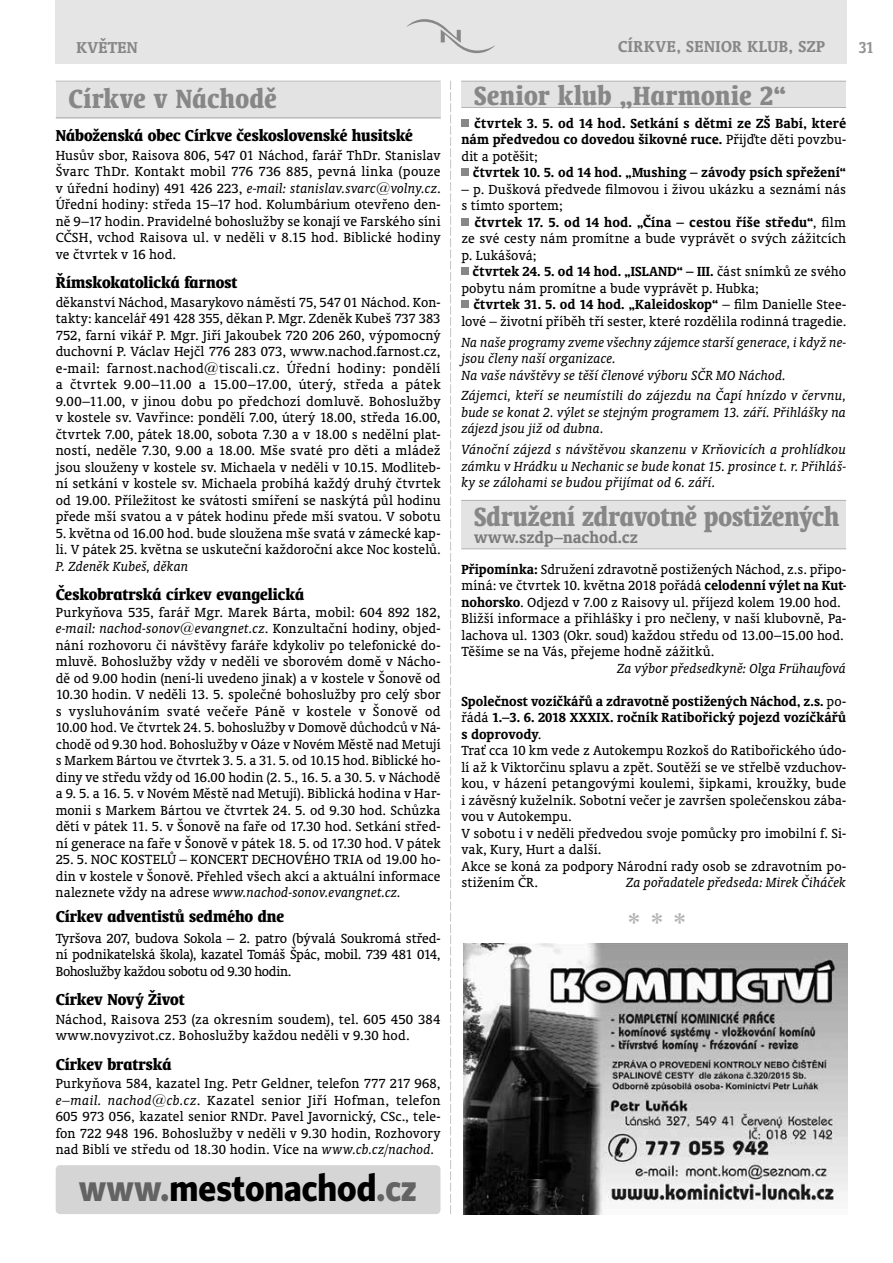
<style>
.page{position:relative;width:893px;height:1263px;background:#fff}
.page>*{position:absolute;margin:0;border:0;box-sizing:border-box;transform-origin:0 0}
.t1{font:700 36.75px "Oranda AT";color:#b3b2b2}
.t2{font:700 36px "CP";color:#000;scale:.9 1}
.t3{font:700 condensed 30px "Oranda AT";letter-spacing:.005em;color:#878787;scale:.95 1}
.t4{font:700 condensed 18px "Oranda AT";color:#000}
.t5{font:700 18px "Oranda AT";letter-spacing:.03em;color:#878787}
.t6{font:700 18px "Oranda AT";color:#7c7b7b}
.t7{font:700 18px "Oranda AT";color:#929292;scale:.9 1}
.t8{font:15px/16.5px "Oranda AT";letter-spacing:.005em;color:#000;text-align:justify}
.t9{font:italic 15px/16.5px "Oranda AT";letter-spacing:.005em;color:#000;text-align:justify}
.t10{font:700 15px/16.5px "Oranda AT";letter-spacing:.005em;color:#000;text-align:justify}
.s1{font-style:italic}
.s2{font-weight:400}
.s3{font-weight:700}
.s4{color:#646363}
</style>
<div class="page">
<div style="left:55px;top:0;width:792px;height:64px;background:#e5e5e5"></div>
<svg style="left:406px;top:19px;width:89px;height:34px"></svg>
<div style="left:56px;top:82px;width:385px;height:36px;background:#e3e3e3"></div>
<hr style="left:56px;top:117px;width:385px;height:1px;background:#b3b2b2">
<hr style="left:56px;top:81px;width:385px;height:1px;background:#b3b2b2">
<svg style="left:450px;top:81px;width:1px;height:1133px"></svg>
<div style="left:461px;top:501px;width:385px;height:48px;background:#e3e3e3"></div>
<hr style="left:461px;top:548px;width:385px;height:1px;background:#b3b2b2">
<hr style="left:461px;top:500px;width:385px;height:1px;background:#b3b2b2">
<div style="left:461px;top:82px;width:385px;height:26px;background:#e3e3e3"></div>
<hr style="left:461px;top:107px;width:385px;height:1px;background:#b3b2b2">
<hr style="left:461px;top:81px;width:385px;height:1px;background:#b3b2b2">
<img style="left:463px;top:943px;width:385px;height:271px">
<div style="left:56px;top:1165px;width:384px;height:49px;background:#d5d5d5;border-radius:4px"></div>
<div style="left:461px;top:119px;width:8px;height:8px;background:#878787"></div>
<div style="left:461px;top:168px;width:8px;height:8px;background:#878787"></div>
<div style="left:461px;top:218px;width:8px;height:8px;background:#878787"></div>
<div style="left:461px;top:267px;width:8px;height:8px;background:#878787"></div>
<div style="left:461px;top:300px;width:8px;height:8px;background:#878787"></div>
<p class="t5" style="left:77px;top:37px;width:63px">KVĚTEN</p>
<p class="t5" style="left:618px;top:36px;width:208px">CÍRKVE, SENIOR KLUB, SZP</p>
<p class="t7" style="left:859px;top:37px;width:18px">31</p>
<h3 class="t3" style="left:69px;top:81px;width:221px">Církve v Náchodě</h3>
<p class="t4" style="left:56px;top:125px;width:359px">Náboženská obec Církve československé husitské</p>
<p class="t8" style="left:56px;top:147px;width:386px">Husův sbor, Raisova 806, 547 01 Náchod, farář ThDr. Stanislav Švarc ThDr. Kontakt mobil 776 736 885, pevná linka (pouze v úřední hodiny) 491 426 223, <span class="s1">e-mail: stanislav.svarc@volny.cz</span>.<br>Úřední hodiny: středa 15–17 hod. Kolumbárium otevřeno den&shy;ně 9–17 hodin. Pravidelné bohoslužby se konají ve Farského síni CČSH, vchod Raisova ul. v neděli v 8.15 hod. Biblické hodiny ve čtvrtek v 16 hod.</p>
<p class="t4" style="left:56px;top:272px;width:183px">Římskokatolická farnost</p>
<p class="t8" style="left:56px;top:294px;width:386px">děkanství Náchod, Masarykovo náměstí 75, 547 01 Náchod. Kon&shy;takty: kancelář 491 428 355, děkan P. Mgr. Zdeněk Kubeš 737 383<br>752, farní vikář P. Mgr. Jiří Jakoubek 720 206 260, výpomocný duchovní P. Václav Hejčl 776 283 073, www.nachod.farnost.cz, e-mail: farnost.nachod@tiscali.cz. Úřední hodiny: pondělí a čtvrtek 9.00–11.00 a 15.00–17.00, úterý, středa a pátek 9.00–11.00, v jinou dobu po předchozí domluvě. Bohoslužby v kostele sv. Vavřince: pondělí 7.00, úterý 18.00, středa 16.00, čtvrtek 7.00, pátek 18.00, sobota 7.30 a v 18.00 s nedělní plat&shy;ností, neděle 7.30, 9.00 a 18.00. Mše svaté pro děti a mládež jsou slouženy v kostele sv. Michaela v neděli v 10.15. Modliteb&shy;ní setkání v kostele sv. Michaela probíhá každý druhý čtvrtek od 19.00. Příležitost ke svátosti smíření se naskýtá půl hodinu přede mší svatou a v pátek hodinu přede mší svatou. V sobotu</p>
<p class="t8" style="left:56px;top:525px;width:386px">5. května od 16.00 hod. bude sloužena mše svatá v zámecké kap&shy;li. V pátek 25. května se uskuteční každoroční akce Noc kostelů.</p>
<p class="t9" style="left:56px;top:558px;width:134px">P. Zdeněk Kubeš, děkan</p>
<p class="t4" style="left:56px;top:584px;width:250px">Českobratrská církev evangelická</p>
<p class="t8" style="left:56px;top:603px;width:386px">Purkyňova 535, farář Mgr. Marek Bárta, mobil: 604 892 182, <span class="s1">e-mail: nachod-sonov@evangnet.cz</span>. Konzultační hodiny, objed&shy;nání rozhovoru či návštěvy faráře kdykoliv po telefonické do&shy;mluvě. Bohoslužby vždy v neděli ve sborovém domě v Nácho&shy;dě od 9.00 hodin (není-li uvedeno jinak) a v kostele v Šonově od 10.30 hodin. V neděli 13. 5. společné bohoslužby pro celý sbor s vysluhováním svaté večeře Páně v kostele v Šonově od 10.00 hod. Ve čtvrtek 24. 5. bohoslužby v Domově důchodců v Ná&shy;chodě od 9.30 hod. Bohoslužby v Oáze v Novém Městě nad Metují s Markem Bártou ve čtvrtek 3. 5. a 31. 5. od 10.15 hod. Biblické ho&shy;diny ve středu vždy od 16.00 hodin (2. 5., 16. 5. a 30. 5. v Náchodě a 9. 5. a 16. 5. v Novém Městě nad Metují). Biblická hodina v Har&shy;monii s Markem Bártou ve čtvrtek 24. 5. od 9.30 hod. Schůzka dětí v pátek 11. 5. v Šonově na faře od 17.30 hod. Setkání střed&shy;ní generace na faře v Šonově v pátek 18. 5. od 17.30 hod. V pátek</p>
<p class="t8" style="left:56px;top:851px;width:386px">25. 5. NOC KOSTELŮ – KONCERT DECHOVÉHO TRIA od 19.00 ho&shy;din v kostele v Šonově. Přehled všech akcí a aktuální informace naleznete vždy na adrese <span class="s1">www.nachod-sonov.evangnet.cz.</span></p>
<p class="t4" style="left:56px;top:906px;width:230px">Církev adventistů sedmého dne</p>
<p class="t8" style="left:56px;top:930px;width:386px">Tyršova 207, budova Sokola – 2. patro (bývalá Soukromá střed&shy;ní podnikatelská škola), kazatel Tomáš Špác, mobil. 739 481 014, Bohoslužby každou sobotu od 9.30 hodin.</p>
<p class="t4" style="left:56px;top:989px;width:130px">Církev Nový Život</p>
<p class="t8" style="left:56px;top:1011px;width:386px">Náchod, Raisova 253 (za okresním soudem), tel. 605 450 384 www.novyzivot.cz. Bohoslužby každou neděli v 9.30 hod.</p>
<p class="t4" style="left:56px;top:1053px;width:117px">Církev bratrská</p>
<p class="t8" style="left:56px;top:1075px;width:386px">Purkyňova 584, kazatel Ing. Petr Geldner, telefon 777 217 968, <span class="s1">e–mail. nachod@cb.cz</span>. Kazatel senior Jiří Hofman, telefon 605 973 056, kazatel senior RNDr. Pavel Javornický, CSc., tele&shy;fon 722 948 196. Bohoslužby v neděli v 9.30 hodin, Rozhovory nad Biblí ve středu od 18.30 hodin. Více na <span class="s1">www.cb.cz/nachod.</span></p>
<h3 class="t3" style="left:474px;top:78px;width:330px">Senior klub „Harmonie 2“</h3>
<p class="t10" style="left:461px;top:114px;width:386px;text-indent:13px">čtvrtek 3. 5. od 14 hod. Setkání s dětmi ze ZŠ Babí, které nám předvedou co dovedou šikovné ruce. <span class="s2">Přijďte děti povzbu&shy;dit a potěšit;</span></p>
<p class="t10" style="left:473px;top:164px;width:375px">čtvrtek 10. 5. od 14 hod. „Mushing – závody psích spřežení“</p>
<p class="t8" style="left:461px;top:181px;width:386px">– p. Dušková předvede filmovou i živou ukázku a seznámí nás s tímto sportem;</p>
<p class="t8" style="left:461px;top:214px;width:386px;text-indent:13px"><span class="s3">čtvrtek 17. 5. od 14 hod. „Čína – cestou říše středu“</span>, film ze své cesty nám promítne a bude vyprávět o svých zážitcích p. Lukášová;</p>
<p class="t8" style="left:461px;top:263px;width:386px;text-indent:11px"><span class="s3">čtvrtek 24. 5. od 14 hod. „ISLAND“ – III.</span> část snímků ze svého pobytu nám promítne a bude vyprávět p. Hubka;</p>
<p class="t8" style="left:461px;top:296px;width:386px;text-align:right"><span class="s3">čtvrtek 31. 5. od 14 hod. „Kaleidoskop“</span> – film Danielle Stee&shy;lové – životní příběh tří sester, které rozdělila rodinná tragedie.</p>
<p class="t9" style="left:461px;top:333px;width:386px;text-align:left">Na naše programy zveme všechny zájemce starší generace, i když ne&shy;jsou členy naší organizace.<br>Na vaše návštěvy se těší členové výboru SČR MO Náchod.</p>
<p class="t9" style="left:461px;top:387px;width:386px">Zájemci, kteří se neumístili do zájezdu na Čapí hnízdo v červnu, bude se konat 2. výlet se stejným programem 13. září. Přihlášky na zájezd jsou již od dubna.</p>
<p class="t9" style="left:461px;top:441px;width:386px">Vánoční zájezd s návštěvou skanzenu v Krňovicích a prohlídkou zámku v Hrádku u Nechanic se bude konat 15. prosince t. r. Přihláš&shy;ky se zálohami se budou přijímat od 6. září.</p>
<h3 class="t3" style="left:474px;top:499px;width:386px">Sdružení zdravotně postižených</h3>
<p class="t6" style="left:474px;top:526px;width:165px">www.szdp–nachod.cz</p>
<p class="t8" style="left:461px;top:561px;width:386px;text-align:left"><span class="s3">Připomínka:</span> Sdružení zdravotně postižených Náchod, z.s. připo&shy;míná: ve čtvrtek 10. května 2018 pořádá <span class="s3">celodenní výlet na Kut&shy;nohorsko</span>. Odjezd v 7.00 z Raisovy ul. příjezd kolem 19.00 hod.<br>Bližší informace a přihlášky i pro nečleny, v naší klubovně, Pa&shy;lachova ul. 1303 (Okr. soud) každou středu od 13.00–15.00 hod.<br>Těšíme se na Vás, přejeme hodně zážitků.</p>
<p class="t9" style="left:617px;top:660px;width:231px">Za výbor předsedkyně: Olga Frühaufová</p>
<p class="t8" style="left:461px;top:693px;width:386px;text-align:left"><span class="s3">Společnost vozíčkářů a zdravotně postižených Náchod, z.s.</span> po&shy;řádá <span class="s3">1.–3. 6. 2018 XXXIX. ročník Ratibořický pojezd vozíčkářů s doprovody</span>.<br>Trať cca 10 km vede z Autokempu Rozkoš do Ratibořického údo&shy;lí až k Viktorčinu splavu a zpět. Soutěží se ve střelbě vzduchov&shy;kou, v házení petangovými koulemi, šipkami, kroužky, bude i závěsný kuželník. Sobotní večer je završen společenskou zába&shy;vou v Autokempu.<br>V sobotu i v neděli předvedou svoje pomůcky pro imobilní f. Si&shy;vak, Kury, Hurt a další.<br>Akce se koná za podpory Národní rady osob se zdravotním po&shy;stižením ČR.</p>
<p class="t9" style="left:626px;top:874px;width:221px">Za pořadatele předseda: Mirek Čiháček</p>
<h1 class="t1" style="left:628px;top:904px;width:59px">* * *</h1>
<h2 class="t2" style="left:79px;top:1165px;width:377px"><span class="s4">www.</span>mestonachod<span class="s4">.cz</span></h2>
</div>
